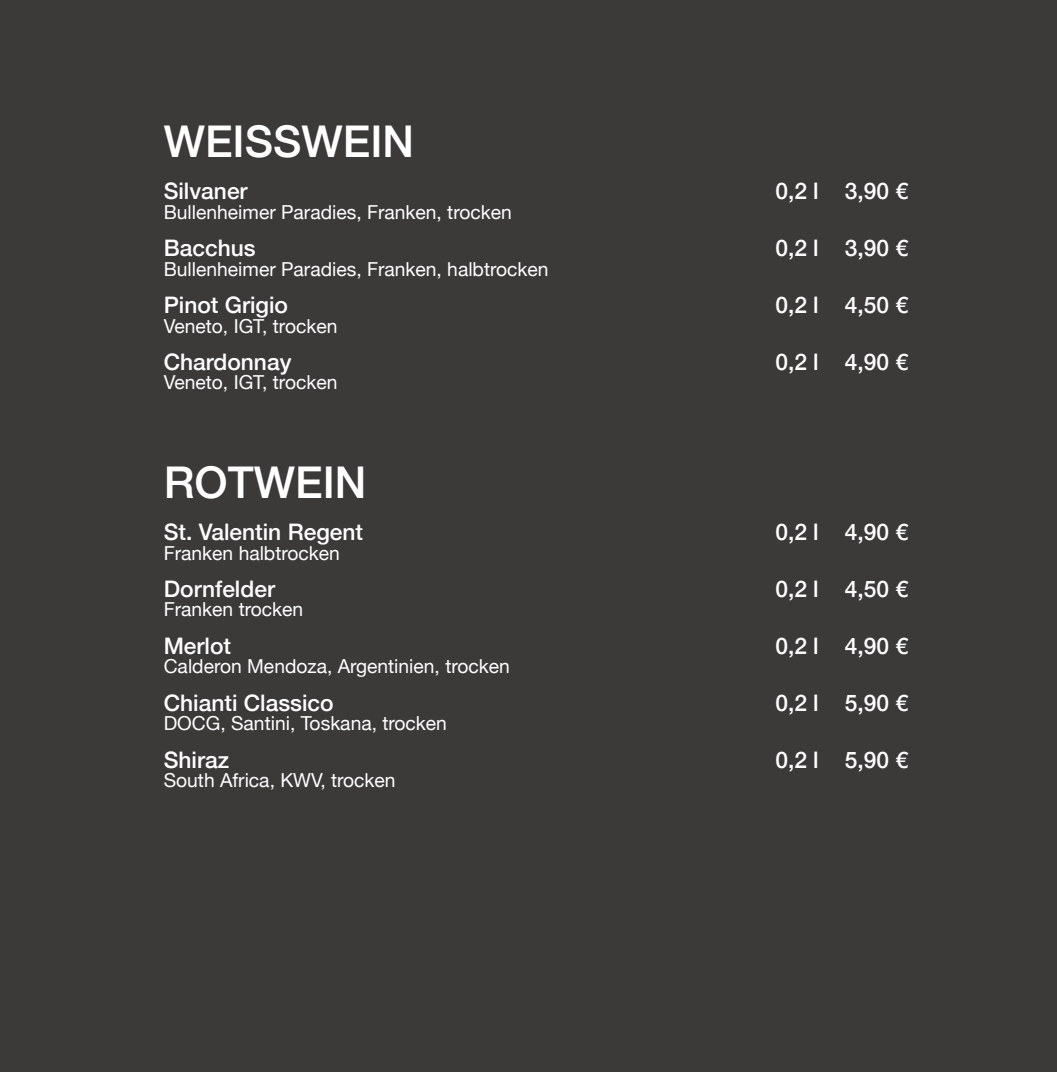
<style>
.page{position:relative;width:1057px;height:1072px;background:#fff}
.page>*{position:absolute;margin:0;border:0;box-sizing:border-box;transform-origin:0 0}
.t1{font:500 43.75px "Helvetica Neue";color:#fff}
.t2{font:500 22.75px "Helvetica Neue";color:#fff}
.t3{font:19.25px "Helvetica Neue";color:#fff}
</style>
<div class="page">
<div style="left:0;top:0;width:1057px;height:1071px;background:#3b3a39"></div>
<h1 class="t1" style="left:164px;top:106px;width:252px">WeiSSwein</h1>
<p class="t2" style="left:164px;top:173px;width:86px">Silvaner</p>
<p class="t2" style="left:775px;top:173px;width:134px">0,2 l 3,90 €</p>
<p class="t3" style="left:164px;top:198px;width:350px">Bullenheimer Paradies, Franken, trocken</p>
<p class="t2" style="left:164px;top:230px;width:93px">Bacchus</p>
<p class="t2" style="left:775px;top:230px;width:134px">0,2 l 3,90 €</p>
<p class="t3" style="left:164px;top:255px;width:386px">Bullenheimer Paradies, Franken, halbtrocken</p>
<p class="t2" style="left:164px;top:287px;width:126px">Pinot Grigio</p>
<p class="t2" style="left:775px;top:287px;width:134px">0,2 l 4,50 €</p>
<p class="t3" style="left:164px;top:312px;width:175px">Veneto, IGT, trocken</p>
<p class="t2" style="left:164px;top:344px;width:129px">Chardonnay</p>
<p class="t2" style="left:775px;top:344px;width:134px">0,2 l 4,90 €</p>
<p class="t3" style="left:164px;top:369px;width:175px">Veneto, IGT, trocken</p>
<h1 class="t1" style="left:164px;top:447px;width:204px">Rotwein</h1>
<p class="t2" style="left:164px;top:514px;width:201px">St. Valentin Regent</p>
<p class="t2" style="left:775px;top:514px;width:134px">0,2 l 4,90 €</p>
<p class="t3" style="left:164px;top:539px;width:178px">Franken halbtrocken</p>
<p class="t2" style="left:164px;top:571px;width:113px">Dornfelder</p>
<p class="t2" style="left:775px;top:571px;width:134px">0,2 l 4,50 €</p>
<p class="t3" style="left:164px;top:595px;width:141px">Franken trocken</p>
<p class="t2" style="left:164px;top:627px;width:69px">Merlot</p>
<p class="t2" style="left:775px;top:627px;width:134px">0,2 l 4,90 €</p>
<p class="t3" style="left:164px;top:652px;width:348px">Calderon Mendoza, Argentinien, trocken</p>
<p class="t2" style="left:164px;top:684px;width:171px">Chianti Classico</p>
<p class="t2" style="left:775px;top:684px;width:134px">0,2 l 5,90 €</p>
<p class="t3" style="left:164px;top:709px;width:285px">DOCG, Santini, Toskana, trocken</p>
<p class="t2" style="left:164px;top:741px;width:67px">Shiraz</p>
<p class="t2" style="left:775px;top:741px;width:134px">0,2 l 5,90 €</p>
<p class="t3" style="left:164px;top:766px;width:233px">South Africa, KWV, trocken</p>
</div>
